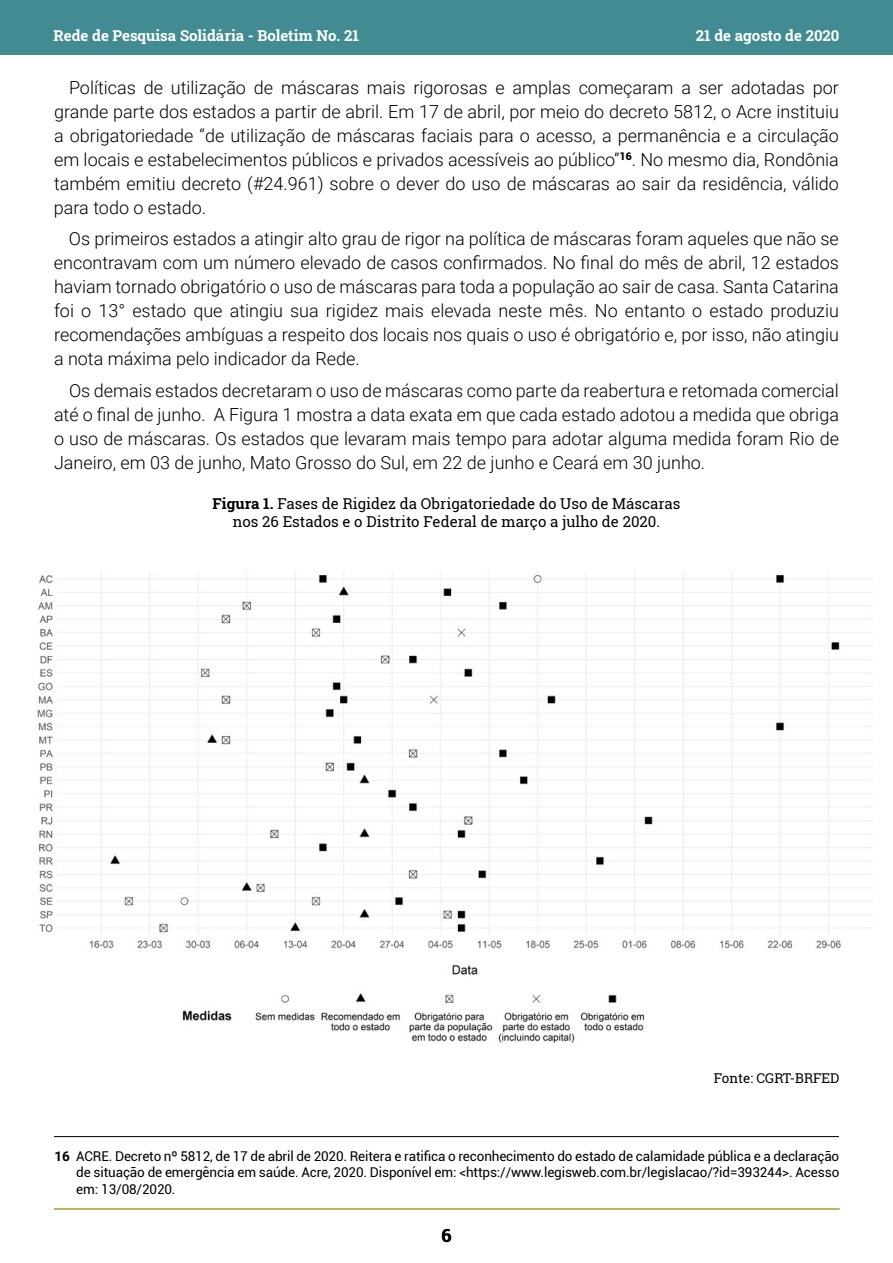
<style>
.page{position:relative;width:893px;height:1263px;background:#fff}
.page>*{position:absolute;margin:0;border:0;box-sizing:border-box;transform-origin:0 0}
.t1{font:300 18px/24px "Roboto";color:#000;text-align:justify}
.t2{font:700 18px "Roboto Slab";color:#000}
.t3{font:15px/18px "Roboto Slab";color:#000;text-align:center}
.t4{font:700 15px "Roboto Slab";color:#fff}
.t5{font:13.5px/16.5px "Roboto";letter-spacing:-.01em;color:#000;text-align:justify}
.t6{font:13.5px "Roboto Slab";color:#000}
.s1{font-weight:700}
</style>
<div class="page">
<div style="left:0;top:0;width:893px;height:54px;background:#428b92"></div>
<hr style="left:54px;top:1208px;width:785px;height:1px;background:#b89230">
<hr style="left:54px;top:1136px;width:785px;height:1px;background:#000">
<img style="left:37px;top:571px;width:835px;height:472px">
<p class="t4" style="left:53px;top:25px;width:307px">Rede de Pesquisa Solidária - Boletim No. 21</p>
<p class="t4" style="left:696px;top:25px;width:145px">21 de agosto de 2020</p>
<p class="t1" style="left:54px;top:75px;width:786px;text-indent:15px">Políticas de utilização de máscaras mais rigorosas e amplas começaram a ser adotadas por grande parte dos estados a partir de abril. Em 17 de abril, por meio do decreto 5812, o Acre instituiu a obrigatoriedade “de utilização de máscaras faciais para o acesso, a permanência e a circulação em locais e estabelecimentos públicos e privados acessíveis ao público”<sup>16</sup>. No mesmo dia, Rondônia também emitiu decreto (#24.961) sobre o dever do uso de máscaras ao sair da residência, válido para todo o estado.</p>
<p class="t1" style="left:54px;top:226px;width:786px;text-indent:15px">Os primeiros estados a atingir alto grau de rigor na política de máscaras foram aqueles que não se encontravam com um número elevado de casos confirmados. No final do mês de abril, 12 estados haviam tornado obrigatório o uso de máscaras para toda a população ao sair de casa. Santa Catarina foi o 13° estado que atingiu sua rigidez mais elevada neste mês. No entanto o estado produziu recomendações ambíguas a respeito dos locais nos quais o uso é obrigatório e, por isso, não atingiu a nota máxima pelo indicador da Rede.</p>
<p class="t1" style="left:54px;top:378px;width:786px;text-indent:15px">Os demais estados decretaram o uso de máscaras como parte da reabertura e retomada comercial até o final de junho. A Figura 1 mostra a data exata em que cada estado adotou a medida que obriga o uso de máscaras. Os estados que levaram mais tempo para adotar alguma medida foram Rio de Janeiro, em 03 de junho, Mato Grosso do Sul, em 22 de junho e Ceará em 30 junho.</p>
<p class="t3" style="left:213px;top:495px;width:469px"><span class="s1">Figura 1.</span> Fases de Rigidez da Obrigatoriedade do Uso de Máscaras nos 26 Estados e o Distrito Federal de março a julho de 2020.</p>
<p class="t6" style="left:714px;top:1069px;width:127px">Fonte: CGRT-BRFED</p>
<p class="t5" style="left:76px;top:1147px;width:765px;text-indent:-22px"><span class="s1">16</span> ACRE. Decreto nº 5812, de 17 de abril de 2020. Reitera e ratifica o reconhecimento do estado de calamidade pública e a declaração de situação de emergência em saúde. Acre, 2020. Disponível em: &lt;https://www.legisweb.com.br/legislacao/?id=393244&gt;. Acesso em: 13/08/2020.</p>
<p class="t2" style="left:441px;top:1222px;width:12px">6</p>
</div>
